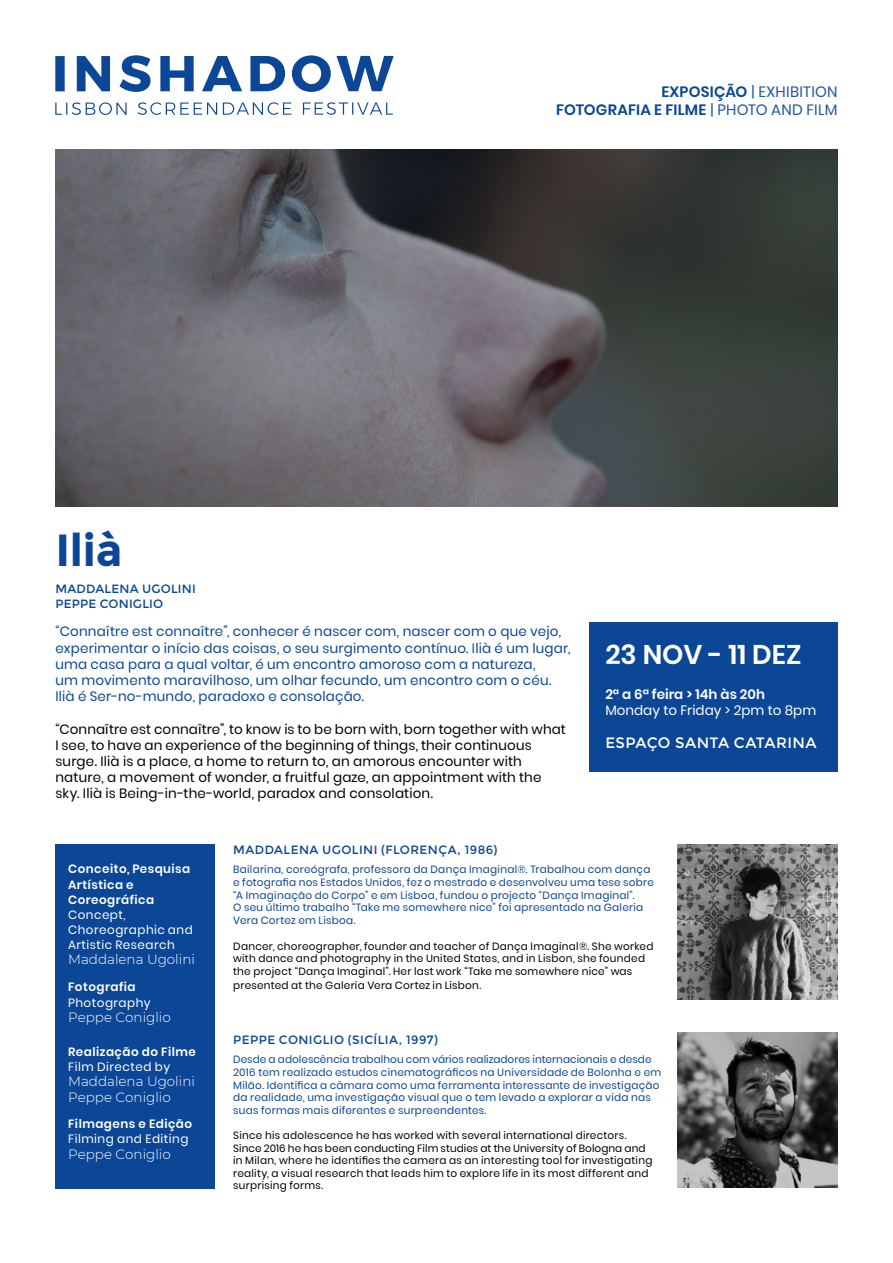
<style>
.page{position:relative;width:893px;height:1263px;background:#fff}
.page>*{position:absolute;margin:0;border:0;box-sizing:border-box;transform-origin:0 0}
.t1{font:700 45px "Montserrat";color:#0b4697}
.t2{font:600 27px "Poppins";color:#fff}
.t3{font:600 15px "Poppins";letter-spacing:.01em;color:#0b4697}
.t4{font:15px "Poppins";letter-spacing:.015em;color:#2358a2}
.t5{font:15px "Montserrat";letter-spacing:.025em;color:#fff}
.t6{font:13.5px/16.2px "Poppins";letter-spacing:.005em;color:#000}
.t7{font:13.5px/16.2px "Poppins";letter-spacing:.015em;color:#0b4697}
.t8{font:300 13.5px/16.4px "Montserrat";color:#fff}
.t9{font:13.5px "Poppins";color:#fff}
.t10{font:600 13.5px "Poppins";color:#fff}
.t11{font:12px/15.1px "Poppins";letter-spacing:.04em;color:#fff}
.t12{font:12px "Montserrat";letter-spacing:.035em;color:#0b4697}
.t13{font:600 12px/14.4px "Poppins";letter-spacing:.04em;color:#fff}
.t14{font:12px "Montserrat";letter-spacing:.015em;color:#0b4697}
.t15{font:10.5px/12.6px "Poppins";letter-spacing:.025em;color:#0b4697}
.t16{font:10.5px/13px "Poppins";letter-spacing:.025em;color:#000}
.s1{font-weight:600;color:#0b4697}
.s2{font-weight:400;color:#2358a2}
.s3{font-weight:600}
.s4{font-weight:400}
</style>
<div class="page">
<div style="left:55px;top:844px;width:160px;height:345px;background:#0b4697"></div>
<div style="left:55px;top:56px;width:10px;height:35px;background:#0b4697"></div>
<svg style="left:77px;top:56px;width:33px;height:35px"></svg>
<svg style="left:120px;top:55px;width:31px;height:37px"></svg>
<svg style="left:160px;top:56px;width:34px;height:35px"></svg>
<svg style="left:202px;top:56px;width:40px;height:35px"></svg>
<svg style="left:250px;top:56px;width:35px;height:35px"></svg>
<svg style="left:292px;top:55px;width:102px;height:37px"></svg>
<svg style="left:55px;top:102px;width:72px;height:13px"></svg>
<svg style="left:138px;top:102px;width:79px;height:13px"></svg>
<svg style="left:223px;top:102px;width:68px;height:13px"></svg>
<svg style="left:303px;top:102px;width:90px;height:13px"></svg>
<img style="left:55px;top:150px;width:783px;height:356px">
<img style="left:678px;top:1032px;width:160px;height:155px">
<img style="left:678px;top:844px;width:160px;height:155px">
<div style="left:589px;top:622px;width:249px;height:149px;background:#0b4697"></div>
<p class="t1" style="left:55px;top:524px;width:69px">Ilià</p>
<p class="t14" style="left:55px;top:582px;width:142px">MADDALENA UGOLINI</p>
<p class="t14" style="left:55px;top:597px;width:109px">PEPPE CONIGLIO</p>
<p class="t4" style="left:661px;top:83px;width:178px"><span class="s1">EXPOSIÇÃO</span> | EXHIBITION</p>
<p class="t3" style="left:556px;top:101px;width:283px">FOTOGRAFIA E FILME <span class="s2">| PHOTO AND FILM</span></p>
<p class="t7" style="left:55px;top:623px;width:516px">“Connaître est connaître”, conhecer é nascer com, nascer com o que vejo, experimentar o início das coisas, o seu surgimento contínuo. Ilià é um lugar, uma casa para a qual voltar, é um encontro amoroso com a natureza,</p>
<p class="t7" style="left:55px;top:672px;width:497px">um movimento maravilhoso, um olhar fecundo, um encontro com o céu.<br>Ilià é Ser-no-mundo, paradoxo e consolação.</p>
<p class="t6" style="left:55px;top:721px;width:512px">“Connaître est connaître”, to know is to be born with, born together with what I see, to have an experience of the beginning of things, their continuous surge. Ilià is a place, a home to return to, an amorous encounter with nature, a movement of wonder, a fruitful gaze, an appointment with the sky. Ilià is Being-in-the-world, paradox and consolation.</p>
<p class="t2" style="left:605px;top:639px;width:198px">23 NOV - 11 DEZ</p>
<p class="t10" style="left:605px;top:686px;width:161px">2ª a 6ª feira &gt; 14h às 20h</p>
<p class="t9" style="left:605px;top:703px;width:212px">Monday to Friday &gt; 2pm to 8pm</p>
<p class="t5" style="left:605px;top:734px;width:213px">ESPAÇO SANTA CATARINA</p>
<p class="t11" style="left:68px;top:862px;width:126px"><span class="s3">Conceito, Pesquisa<br>Artística e<br>Coreográfica<br></span>Concept,<br>Choreographic and<br>Artistic Research</p>
<p class="t8" style="left:68px;top:951px;width:128px">Maddalena Ugolini</p>
<p class="t11" style="left:68px;top:979px;width:84px"><span class="s3">Fotografia<br></span>Photography</p>
<p class="t8" style="left:68px;top:1009px;width:104px">Peppe Coniglio</p>
<p class="t13" style="left:68px;top:1045px;width:129px">Realização do Filme<br><span class="s4">Film Directed by</span></p>
<p class="t8" style="left:68px;top:1072px;width:128px">Maddalena Ugolini<br>Peppe Coniglio</p>
<p class="t11" style="left:68px;top:1116px;width:126px"><span class="s3">Filmagens e Edição<br></span>Filming and Editing</p>
<p class="t8" style="left:68px;top:1146px;width:104px">Peppe Coniglio</p>
<p class="t12" style="left:233px;top:842px;width:266px">MADDALENA UGOLINI (FLORENÇA, 1986)</p>
<p class="t15" style="left:233px;top:863px;width:419px">Bailarina, coreógrafa, professora da Dança Imaginal®. Trabalhou com dança</p>
<p class="t15" style="left:233px;top:876px;width:422px">e fotografia nos Estados Unidos, fez o mestrado e desenvolveu uma tese sobre</p>
<p class="t15" style="left:233px;top:889px;width:403px">“A Imaginação do Corpo” e em Lisboa, fundou o projecto “Dança Imaginal”.</p>
<p class="t15" style="left:233px;top:901px;width:412px">O seu último trabalho “Take me somewhere nice” foi apresentado na Galeria<br>Vera Cortez em Lisboa.</p>
<p class="t16" style="left:233px;top:939px;width:422px">Dancer, choreographer, founder and teacher of Dança Imaginal®. She worked with dance and photography in the United States, and in Lisbon, she founded the project “Dança Imaginal”. Her last work “Take me somewhere nice” was presented at the Galeria Vera Cortez in Lisbon.</p>
<p class="t12" style="left:233px;top:1032px;width:206px">PEPPE CONIGLIO (SICÍLIA, 1997)</p>
<p class="t15" style="left:233px;top:1053px;width:430px">Desde a adolescência trabalhou com vários realizadores internacionais e desde 2016 tem realizado estudos cinematográficos na Universidade de Bolonha e em Milão. Identifica a câmara como uma ferramenta interessante de investigação da realidade, uma investigação visual que o tem levado a explorar a vida nas suas formas mais diferentes e surpreendentes.</p>
<p class="t16" style="left:233px;top:1129px;width:395px">Since his adolescence he has worked with several international directors.</p>
<p class="t16" style="left:233px;top:1142px;width:421px;line-height:12.6px">Since 2016 he has been conducting Film studies at the University of Bologna and in Milan, where he identifies the camera as an interesting tool for investigating reality, a visual research that leads him to explore life in its most different and surprising forms.</p>
</div>
